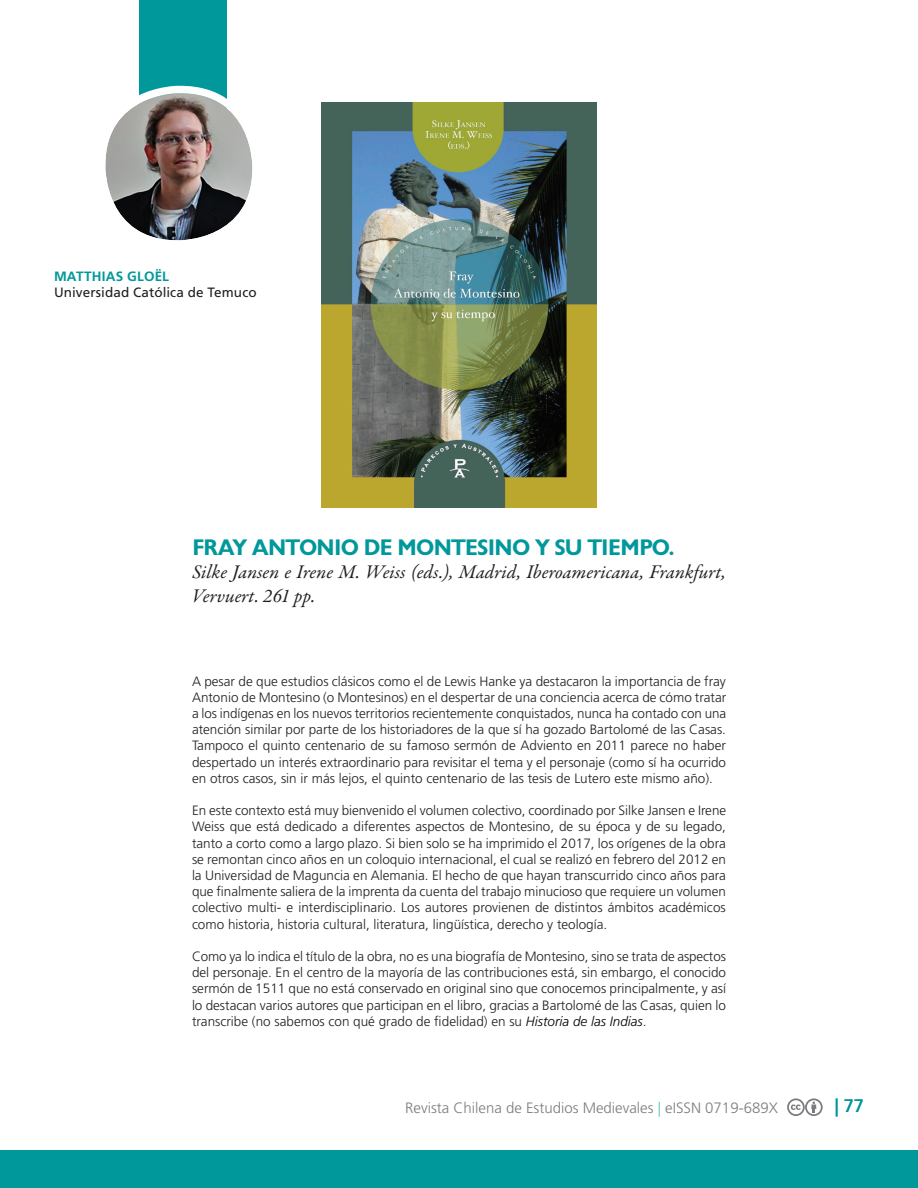
<style>
.page{position:relative;width:918px;height:1188px;background:#fff}
.page>*{position:absolute;margin:0;border:0;box-sizing:border-box;transform-origin:0 0}
.Titulo_Reseña__sin_i{font:700 22.5px "Gill Sans Display MT Pro";letter-spacing:-.05em;color:#00989b}
.Titulo_Reseña__sin_i-2{font:italic 19.5px/23.4px "Garamond Premr Pro";letter-spacing:.005em;color:#231f20}
.t1{font:18px "Frutiger LT Std";color:#00989b}
.t2{font:300 15px "Frutiger LT Std";color:#7a7c7f}
.Cuerpo_-ESPANOL{font:300 13.5px/16.2px "Frutiger LT Std";color:#231f20;text-align:justify}
.Autor_Art{font:13.5px "Frutiger LT Std";letter-spacing:.005em;color:#231f20}
.Autor_Art-2{font:700 13.5px "Frutiger LT Std";letter-spacing:.015em;color:#00989b}
.s1{font-style:italic;color:#000}
.s2{color:#5ebec0}
</style>
<div class="page">
<div style="left:0;top:1151px;width:918px;height:37px;background:#00989b"></div>
<div style="left:139px;top:0;width:88px;height:140px;background:#00989b"></div>
<svg style="left:787px;top:1098px;width:36px;height:18px"></svg>
<img style="left:321px;top:102px;width:276px;height:405px">
<img style="left:107px;top:93px;width:144px;height:146px">
<div style="left:98px;top:86px;width:162px;height:162px;border:8px solid #fff;border-radius:76px"></div>
<p class="Autor_Art-2" style="left:54px;top:268px;width:117px">MATTHIAS GLOËL</p>
<p class="Autor_Art" style="left:54px;top:284px;width:204px">Universidad Católica de Temuco</p>
<p class="Titulo_Reseña__sin_i" style="left:192px;top:534px;width:484px">FRAY ANTONIO DE MONTESINO Y SU TIEMPO.</p>
<p class="Titulo_Reseña__sin_i-2" style="left:192px;top:562px;width:535px">Silke Jansen e Irene M. Weiss (eds.), Madrid, Iberoamericana, Frankfurt,<br>Vervuert. 261 pp.</p>
<p class="Cuerpo_-ESPANOL" style="left:192px;top:673px;width:536px">A pesar de que estudios clásicos como el de Lewis Hanke ya destacaron la importancia de fray Antonio de Montesino (o Montesinos) en el despertar de una conciencia acerca de cómo tratar a los indígenas en los nuevos territorios recientemente conquistados, nunca ha contado con una atención similar por parte de los historiadores de la que sí ha gozado Bartolomé de las Casas.<br>Tampoco el quinto centenario de su famoso sermón de Adviento en 2011 parece no haber despertado un interés extraordinario para revisitar el tema y el personaje (como sí ha ocurrido en otros casos, sin ir más lejos, el quinto centenario de las tesis de Lutero este mismo año).</p>
<p class="Cuerpo_-ESPANOL" style="left:192px;top:803px;width:536px">En este contexto está muy bienvenido el volumen colectivo, coordinado por Silke Jansen e Irene Weiss que está dedicado a diferentes aspectos de Montesino, de su época y de su legado, tanto a corto como a largo plazo. Si bien solo se ha imprimido el 2017, los orígenes de la obra se remontan cinco años en un coloquio internacional, el cual se realizó en febrero del 2012 en la Universidad de Maguncia en Alemania. El hecho de que hayan transcurrido cinco años para que finalmente saliera de la imprenta da cuenta del trabajo minucioso que requiere un volumen colectivo multi- e interdisciplinario. Los autores provienen de distintos ámbitos académicos como historia, historia cultural, literatura, lingüística, derecho y teología.</p>
<p class="Cuerpo_-ESPANOL" style="left:192px;top:948px;width:536px">Como ya lo indica el título de la obra, no es una biografía de Montesino, sino se trata de aspectos del personaje. En el centro de la mayoría de las contribuciones está, sin embargo, el conocido sermón de 1511 que no está conservado en original sino que conocemos principalmente, y así lo destacan varios autores que participan en el libro, gracias a Bartolomé de las Casas, quien lo transcribe (no sabemos con qué grado de fidelidad) en su <span class="s1">Historia de las Indias</span>.</p>
<p class="t2" style="left:405px;top:1100px;width:374px">Revista Chilena de Estudios Medievales <span class="s2">|</span> eISSN 0719-689X</p>
<h3 class="t1" style="left:835px;top:1095px;width:31px">| 77</h3>
</div>
